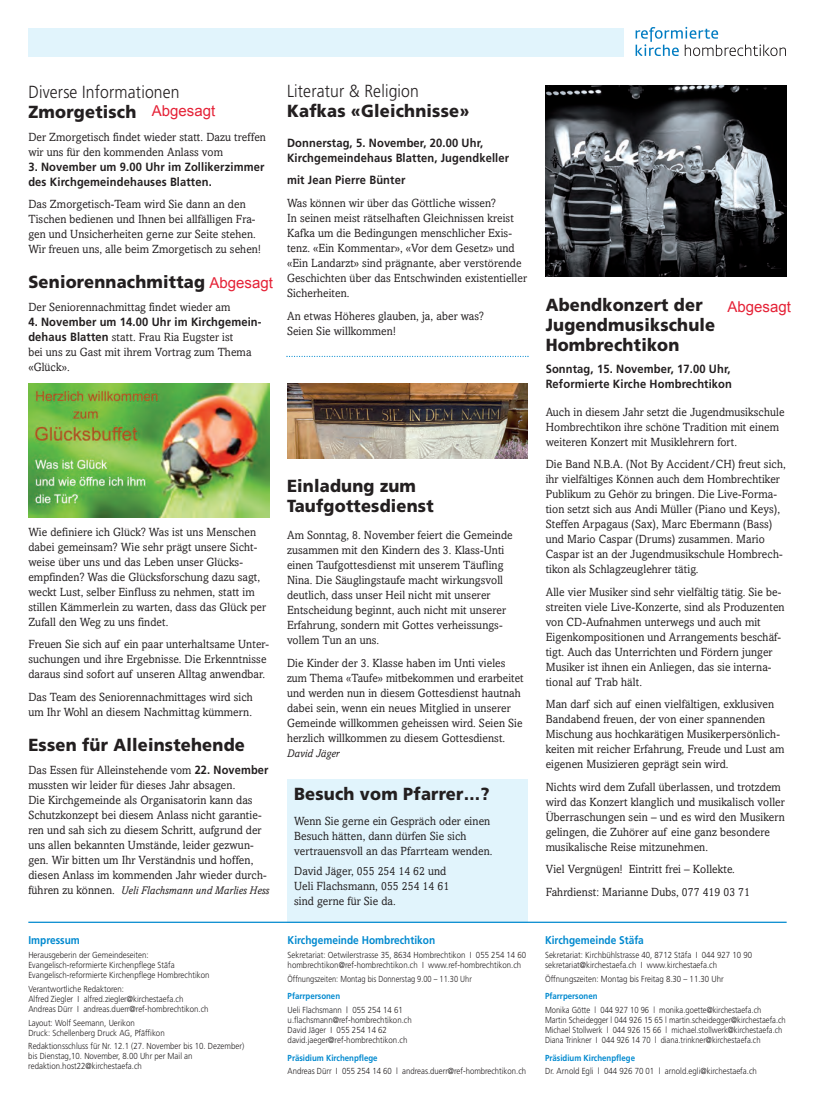
<style>
.page{position:relative;width:815px;height:1106px;background:#fff}
.page>*{position:absolute;margin:0;border:0;box-sizing:border-box;transform-origin:0 0}
.t1{font:900 17.5px/20px "Frutiger";letter-spacing:.01em;color:#231f20;scale:.94 1}
.t2{font:300 17.5px "Frutiger";letter-spacing:.01em;color:#231f20;scale:.9 1}
.t3{font:15px "Arial";color:#e52237}
.t4{font:11.88px/15px "Amasis";letter-spacing:.01em;color:#231f20;scale:.94 1}
.t5{font:11.88px/15px "Amasis";letter-spacing:.01em;color:#231f20;scale:.93 1}
.t6{font:700 11.88px/15px "Frutiger";letter-spacing:.01em;color:#231f20;scale:.94 1}
.t7{font:italic 11.25px "Amasis";letter-spacing:.01em;color:#231f20;scale:.94 1}
.t8{font:700 11.25px "Frutiger";color:#0089cf;scale:.9 1}
.t9{font:300 8.75px/10px "Frutiger";color:#231f20;scale:.9 1}
.t10{font:300 8.75px/10px "Frutiger";color:#231f20;scale:.87 1}
.t11{font:700 8.75px "Frutiger";color:#0089cf;scale:.9 1}
.t12{font:300 8.75px "Frutiger";color:#231f20;scale:.89 1}
.t13{font:300 8.75px "Frutiger";color:#231f20;scale:.85 1}
.s1{font-family:"Frutiger";font-weight:700}
.s2{font-style:normal;font-size:11.88px}
</style>
<div class="page">
<svg style="left:636px;top:27px;width:150px;height:29px"></svg>
<div style="left:28px;top:28px;width:596px;height:29px;background:#e1f4fc"></div>
<svg style="left:286px;top:356px;width:243px;height:1px"></svg>
<img style="left:546px;top:85px;width:241px;height:191px">
<div style="left:287px;top:779px;width:241px;height:143px;background:#e1f4fc"></div>
<hr style="left:28px;top:921px;width:759px;height:2px;background:#0089cf">
<img style="left:28px;top:384px;width:241px;height:133px">
<img style="left:287px;top:384px;width:241px;height:74px">
<h1 class="t2" style="left:28px;top:85px;width:170px">Diverse Informationen</h1>
<h1 class="t1" style="left:28px;top:103px;width:116px">Zmorgetisch</h1>
<p class="t4" style="left:28px;top:130px;width:254px">Der Zmorgetisch findet wieder statt. Dazu treffen wir uns für den kommenden Anlass vom</p>
<p class="t6" style="left:28px;top:160px;width:253px">3. November um 9.00 Uhr im Zollikerzimmer des Kirchgemeindehauses Blatten.</p>
<p class="t4" style="left:28px;top:198px;width:249px">Das Zmorgetisch-Team wird Sie dann an den Tischen bedienen und Ihnen bei allfälligen Fra&shy;gen und Unsicherheiten gerne zur Seite stehen.<br>Wir freuen uns, alle beim Zmorgetisch zu sehen!</p>
<h1 class="t1" style="left:28px;top:273px;width:190px">Seniorennachmittag</h1>
<p class="t4" style="left:28px;top:300px;width:216px">Der Seniorennachmittag findet wieder am</p>
<p class="t6" style="left:28px;top:315px;width:250px">4. November um 14.00 Uhr im Kirchgemein-</p>
<p class="t4" style="left:28px;top:330px;width:239px"><span class="s1">dehaus Blatten</span> statt. Frau Ria Eugster ist<br>bei uns zu Gast mit ihrem Vortrag zum Thema «Glück».</p>
<p class="t3" style="left:152px;top:101px;width:65px">Abgesagt</p>
<p class="t3" style="left:210px;top:272px;width:65px">Abgesagt</p>
<h1 class="t2" style="left:287px;top:84px;width:148px">Literatur &amp; Religion</h1>
<h1 class="t1" style="left:287px;top:102px;width:196px">Kafkas «Gleichnisse»</h1>
<p class="t6" style="left:287px;top:136px;width:238px">Donnerstag, 5. November, 20.00 Uhr,<br>Kirchgemeindehaus Blatten, Jugendkeller</p>
<p class="t6" style="left:287px;top:174px;width:127px">mit Jean Pierre Bünter</p>
<p class="t4" style="left:287px;top:197px;width:257px">Was können wir über das Göttliche wissen?<br>In seinen meist rätselhaften Gleichnissen kreist Kafka um die Bedingungen menschlicher Exis&shy;tenz. «Ein Kommentar», «Vor dem Gesetz» und «Ein Landarzt» sind prägnante, aber verstörende Geschichten über das Entschwinden existentieller Sicherheiten.</p>
<p class="t4" style="left:287px;top:309px;width:211px">An etwas Höheres glauben, ja, aber was?<br>Seien Sie willkommen!</p>
<p class="t4" style="left:28px;top:525px;width:254px">Wie definiere ich Glück? Was ist uns Menschen dabei gemeinsam? Wie sehr prägt unsere Sicht&shy;weise über uns und das Leben unser Glücks&shy;empfinden? Was die Glücksforschung dazu sagt, weckt Lust, selber Einfluss zu nehmen, statt im stillen Kämmerlein zu warten, dass das Glück per Zufall den Weg zu uns findet.</p>
<p class="t4" style="left:28px;top:638px;width:258px">Freuen Sie sich auf ein paar unterhaltsame Unter&shy;suchungen und ihre Ergebnisse. Die Erkenntnisse daraus sind sofort auf unseren Alltag anwendbar.</p>
<p class="t4" style="left:28px;top:690px;width:240px">Das Team des Seniorennachmittages wird sich um Ihr Wohl an diesem Nachmittag kümmern.</p>
<h1 class="t1" style="left:28px;top:736px;width:232px">Essen für Alleinstehende</h1>
<p class="t5" style="left:28px;top:763px;width:260px">Das Essen für Alleinstehende vom <span class="s1">22. November </span>mussten wir leider für dieses Jahr absagen.<br>Die Kirchgemeinde als Organisatorin kann das Schutzkonzept bei diesem Anlass nicht garantie&shy;ren und sah sich zu diesem Schritt, aufgrund der uns allen bekannten Umstände, leider gezwun&shy;gen. Wir bitten um Ihr Verständnis und hoffen, diesen Anlass im kommenden Jahr wieder durch-</p>
<p class="t7" style="left:28px;top:885px;width:258px"><span class="s2">führen zu können.</span> Ueli Flachsmann und Marlies Hess</p>
<p class="t8" style="left:28px;top:935px;width:59px">Impressum</p>
<p class="t9" style="left:28px;top:950px;width:203px">Herausgeberin der Gemeindeseiten:<br>Evangelisch-reformierte Kirchenpflege Stäfa<br>Evangelisch-reformierte Kirchenpflege Hombrechtikon</p>
<p class="t9" style="left:28px;top:984px;width:202px">Verantwortliche Redaktoren:<br>Alfred Ziegler I alfred.ziegler@kirchestaefa.ch<br>Andreas Dürr I andreas.duerr@ref-hombrechtikon.ch</p>
<p class="t9" style="left:28px;top:1018px;width:153px">Layout: Wolf Seemann, Uerikon<br>Druck: Schellenberg Druck AG, Pfäffikon</p>
<p class="t9" style="left:28px;top:1042px;width:241px">Redaktionsschluss für Nr. 12.1 (27. November bis 10. Dezember) bis Dienstag,10. November, 8.00 Uhr per Mail an redaktion.host22@kirchestaefa.ch</p>
<h1 class="t1" style="left:287px;top:477px;width:158px">Einladung zum<br>Taufgottesdienst</h1>
<p class="t4" style="left:287px;top:529px;width:242px">Am Sonntag, 8. November feiert die Gemeinde zusammen mit den Kindern des 3. Klass-Unti einen Taufgottesdienst mit unserem Täufling Nina. Die Säuglingstaufe macht wirkungsvoll deutlich, dass unser Heil nicht mit unserer Entscheidung beginnt, auch nicht mit unserer Erfahrung, sondern mit Gottes verheissungs&shy;vollem Tun an uns.</p>
<p class="t4" style="left:287px;top:656px;width:253px">Die Kinder der 3. Klasse haben im Unti vieles zum Thema «Taufe» mitbekommen und erarbeitet und werden nun in diesem Gottesdienst hautnah dabei sein, wenn ein neues Mitglied in unserer Gemeinde willkommen geheissen wird. Seien Sie herzlich willkommen zu diesem Gottesdienst.</p>
<p class="t7" style="left:287px;top:749px;width:57px">David Jäger</p>
<h1 class="t1" style="left:294px;top:785px;width:209px">Besuch vom Pfarrer…?</h1>
<p class="t4" style="left:294px;top:814px;width:213px">Wenn Sie gerne ein Gespräch oder einen<br>Besuch hätten, dann dürfen Sie sich vertrauensvoll an das Pfarrteam wenden.</p>
<p class="t4" style="left:294px;top:864px;width:167px">David Jäger, 055 254 14 62 und<br>Ueli Flachsmann, 055 254 14 61 sind gerne für Sie da.</p>
<p class="t8" style="left:288px;top:935px;width:165px">Kirchgemeinde Hombrechtikon</p>
<p class="t9" style="left:288px;top:950px;width:267px">Sekretariat: Oetwilerstrasse 35, 8634 Hombrechtikon I 055 254 14 60 hombrechtikon@ref-hombrechtikon.ch I www.ref-hombrechtikon.ch</p>
<p class="t13" style="left:288px;top:975px;width:218px">Öffnungszeiten: Montag bis Donnerstag 9.00 – 11.30 Uhr</p>
<p class="t11" style="left:288px;top:992px;width:60px">Pfarrpersonen</p>
<p class="t9" style="left:288px;top:1005px;width:139px">Ueli Flachsmann | 055 254 14 61 u.flachsmann@ref-hombrechtikon.ch David Jäger I 055 254 14 62 david.jaeger@ref-hombrechtikon.ch</p>
<p class="t11" style="left:288px;top:1054px;width:102px">Präsidium Kirchenpflege</p>
<p class="t12" style="left:288px;top:1067px;width:269px">Andreas Dürr I 055 254 14 60 l andreas.duerr@ref-hombrechtikon.ch</p>
<h1 class="t1" style="left:546px;top:296px;width:182px">Abendkonzert der<br>Jugendmusikschule<br>Hombrechtikon</h1>
<p class="t6" style="left:546px;top:362px;width:200px">Sonntag, 15. November, 17.00 Uhr,<br>Reformierte Kirche Hombrechtikon</p>
<p class="t4" style="left:546px;top:405px;width:256px">Auch in diesem Jahr setzt die Jugendmusikschule<br>Hombrechtikon ihre schöne Tradition mit einem weiteren Konzert mit Musiklehrern fort.</p>
<p class="t4" style="left:546px;top:458px;width:257px">Die Band N.B.A. (Not By Accident/CH) freut sich, ihr vielfältiges Können auch dem Hombrechtiker Publikum zu Gehör zu bringen. Die Live-Forma&shy;tion setzt sich aus Andi Müller (Piano und Keys), Steffen Arpagaus (Sax), Marc Ebermann (Bass) und Mario Caspar (Drums) zusammen. Mario Caspar ist an der Jugendmusikschule Hombrech&shy;tikon als Schlagzeuglehrer tätig.</p>
<p class="t4" style="left:546px;top:585px;width:256px">Alle vier Musiker sind sehr vielfältig tätig. Sie be&shy;streiten viele Live-Konzerte, sind als Produzenten von CD-Aufnahmen unterwegs und auch mit Eigenkompositionen und Arrangements beschäf&shy;tigt. Auch das Unterrichten und Fördern junger Musiker ist ihnen ein Anliegen, das sie interna&shy;tional auf Trab hält.</p>
<p class="t4" style="left:546px;top:698px;width:255px">Man darf sich auf einen vielfältigen, exklusiven Bandabend freuen, der von einer spannenden Mischung aus hochkarätigen Musikerpersönlich&shy;keiten mit reicher Erfahrung, Freude und Lust am eigenen Musizieren geprägt sein wird.</p>
<p class="t4" style="left:546px;top:780px;width:256px">Nichts wird dem Zufall überlassen, und trotzdem wird das Konzert klanglich und musikalisch voller Überraschungen sein – und es wird den Musikern gelingen, die Zuhörer auf eine ganz besondere musikalische Reise mitzunehmen.</p>
<p class="t4" style="left:546px;top:859px;width:219px;line-height:22.5px">Viel Vergnügen! Eintritt frei – Kollekte.<br>Fahrdienst: Marianne Dubs, 077 419 03 71</p>
<p class="t3" style="left:728px;top:297px;width:65px">Abgesagt</p>
<p class="t8" style="left:545px;top:935px;width:111px">Kirchgemeinde Stäfa</p>
<p class="t9" style="left:545px;top:950px;width:232px">Sekretariat: Kirchbühlstrasse 40, 8712 Stäfa I 044 927 10 90 sekretariat@kirchestaefa.ch I www.kirchestaefa.ch</p>
<p class="t9" style="left:545px;top:974px;width:200px">Öffnungszeiten: Montag bis Freitag 8.30 – 11.30 Uhr</p>
<p class="t11" style="left:545px;top:992px;width:60px">Pfarrpersonen</p>
<p class="t10" style="left:545px;top:1005px;width:278px">Monika Götte l 044 927 10 96 l monika.goette@kirchestaefa.ch<br>Martin Scheidegger l 044 926 15 65 l martin.scheidegger@kirchestaefa.ch Michael Stollwerk l 044 926 15 66 l michael.stollwerk@kirchestaefa.ch Diana Trinkner I 044 926 14 70 l diana.trinkner@kirchestaefa.ch</p>
<p class="t11" style="left:545px;top:1054px;width:102px">Präsidium Kirchenpflege</p>
<p class="t9" style="left:545px;top:1067px;width:237px">Dr. Arnold Egli l 044 926 70 01 l arnold.egli@kirchestaefa.ch</p>
</div>
